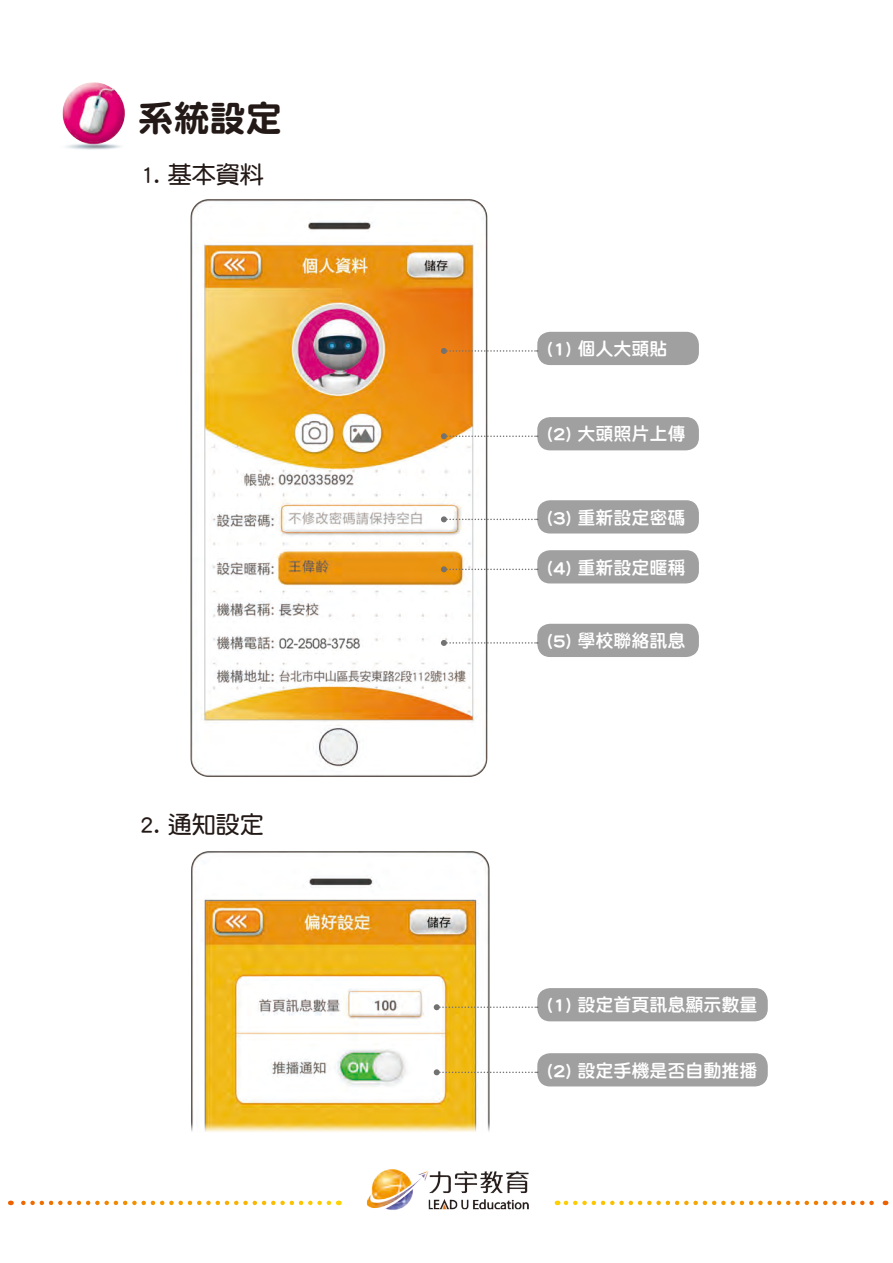
<style>
.page{position:relative;width:893px;height:1263px;background:#fff}
.page>*{position:absolute;margin:0;border:0;box-sizing:border-box;transform-origin:0 0}
.t1{font:36px "DF Yuan Std W9";color:#231916}
.t2{font:24px "DF Yuan Std W7";color:#231916}
.t3{font:18px "DF Yuan Std W8";color:#fff}
</style>
<div class="page">
<img style="left:8px;top:1169px;width:881px;height:41px">
<svg style="left:566px;top:1200px;width:320px;height:5px"></svg>
<svg style="left:10px;top:1200px;width:319px;height:5px"></svg>
<img style="left:62px;top:82px;width:63px;height:68px">
<img style="left:190px;top:199px;width:298px;height:578px">
<div style="left:537px;top:332px;width:162px;height:33px;background:#a0a0a1;border-radius:13px"></div>
<div style="left:537px;top:417px;width:162px;height:33px;background:#a0a0a1;border-radius:13px"></div>
<div style="left:537px;top:500px;width:162px;height:33px;background:#a0a0a1;border-radius:13px"></div>
<div style="left:537px;top:550px;width:162px;height:33px;background:#a0a0a1;border-radius:13px"></div>
<div style="left:537px;top:624px;width:162px;height:33px;background:#a0a0a1;border-radius:13px"></div>
<svg style="left:441px;top:348px;width:97px;height:6px"></svg>
<svg style="left:441px;top:433px;width:97px;height:6px"></svg>
<svg style="left:441px;top:516px;width:97px;height:6px"></svg>
<svg style="left:441px;top:566px;width:97px;height:6px"></svg>
<svg style="left:441px;top:640px;width:97px;height:6px"></svg>
<img style="left:191px;top:851px;width:299px;height:281px">
<div style="left:537px;top:988px;width:231px;height:33px;background:#a0a0a1;border-radius:13px"></div>
<div style="left:537px;top:1053px;width:231px;height:33px;background:#a0a0a1;border-radius:13px"></div>
<svg style="left:434px;top:1004px;width:104px;height:6px"></svg>
<svg style="left:434px;top:1069px;width:104px;height:6px"></svg>
<h1 class="t1" style="left:138px;top:99px;width:145px">系統設定</h1>
<h2 class="t2" style="left:140px;top:162px;width:125px">1. 基本資料</h2>
<h2 class="t2" style="left:140px;top:811px;width:125px">2. 通知設定</h2>
<p class="t3" style="left:547px;top:339px;width:122px">(1) 個人大頭貼</p>
<p class="t3" style="left:547px;top:424px;width:140px">(2) 大頭照片上傳</p>
<p class="t3" style="left:547px;top:507px;width:140px">(3) 重新設定密碼</p>
<p class="t3" style="left:547px;top:557px;width:140px">(4) 重新設定暱稱</p>
<p class="t3" style="left:547px;top:631px;width:140px">(5) 學校聯絡訊息</p>
<p class="t3" style="left:547px;top:995px;width:212px">(1) 設定首頁訊息顯示數量</p>
<p class="t3" style="left:547px;top:1060px;width:212px">(2) 設定手機是否自動推播</p>
</div>
